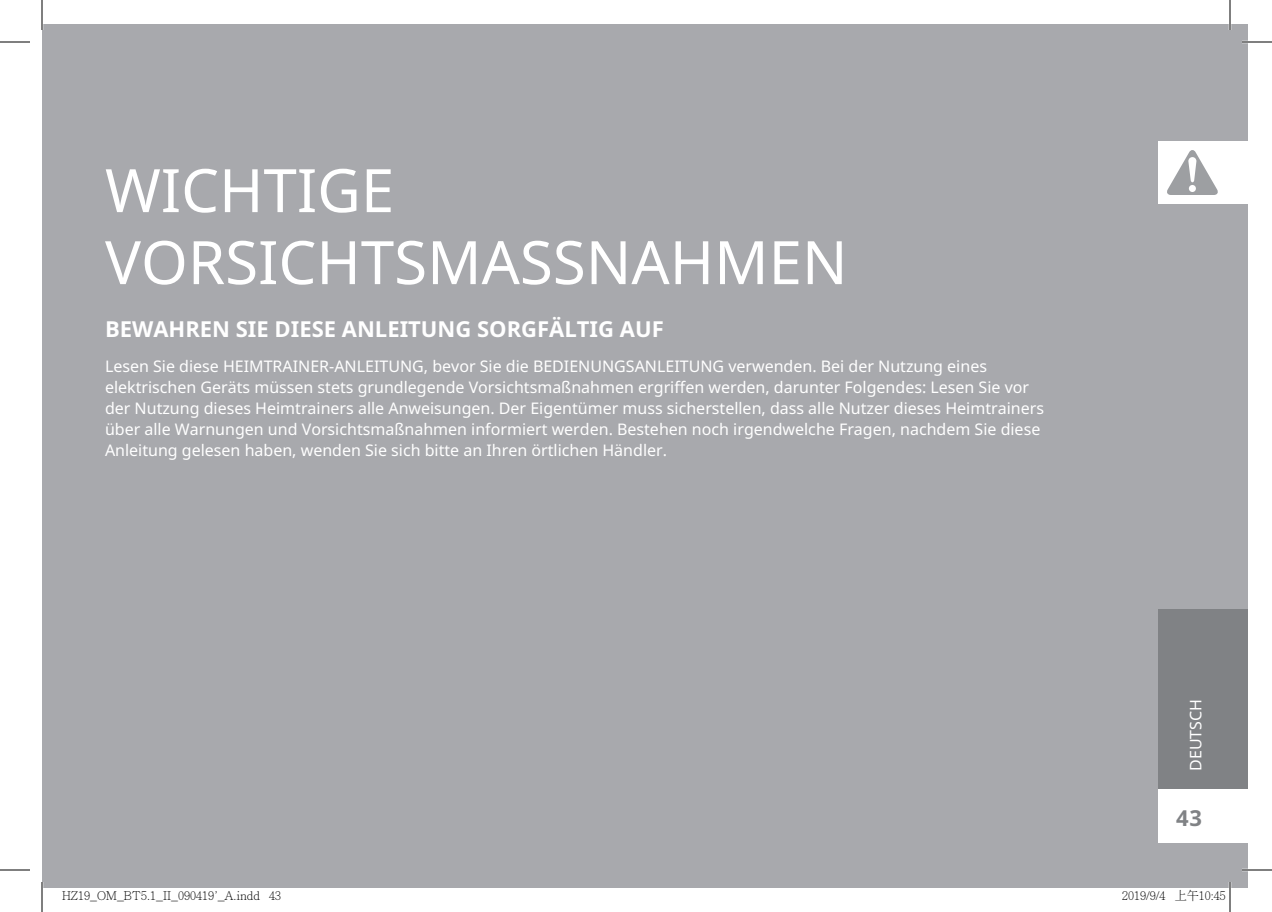
<style>
.page{position:relative;width:1272px;height:912px;background:#fff}
.page>*{position:absolute;margin:0;border:0;box-sizing:border-box;transform-origin:0 0}
.t1{font:60px/72px "Noto Sans";color:#fff}
.t2{font:700 22px "Noto Sans";color:#fff}
.t3{font:700 22px "Noto Sans";color:#808285}
.t4{font:16px/21px "Noto Sans";color:#fff}
.t5{font:300 12px "Adobe Ming Std";color:#000}
</style>
<div class="page">
<div style="left:42px;top:24px;width:1206px;height:864px;background:#a8a9ad"></div>
<div style="left:1158px;top:789px;width:90px;height:54px;background:#fff"></div>
<div style="left:1158px;top:141px;width:90px;height:63px;background:#fff"></div>
<svg style="left:1167px;top:150px;width:51px;height:45px"></svg>
<div style="left:1158px;top:609px;width:90px;height:180px;background:#808285"></div>
<hr style="left:1242px;top:41px;width:30px;height:2px;background:#fff">
<hr style="left:1242px;top:869px;width:30px;height:2px;background:#fff">
<hr style="left:1229px;top:0;width:2px;height:30px;background:#fff">
<hr style="left:1229px;top:882px;width:2px;height:30px;background:#fff">
<hr style="left:0;top:42px;width:30px;height:1px;background:#000">
<hr style="left:1242px;top:42px;width:30px;height:1px;background:#000">
<hr style="left:0;top:870px;width:30px;height:1px;background:#000">
<hr style="left:1242px;top:870px;width:30px;height:1px;background:#000">
<hr style="left:42px;top:0;width:1px;height:30px;background:#000">
<hr style="left:42px;top:882px;width:1px;height:30px;background:#000">
<hr style="left:1230px;top:0;width:1px;height:30px;background:#000">
<hr style="left:1230px;top:882px;width:1px;height:30px;background:#000">
<h1 class="t1" style="left:105px;top:153px;width:744px">WICHTIGE<br>VORSICHTSMASSNAHMEN</h1>
<h2 class="t2" style="left:105px;top:313px;width:560px">BEWAHREN SIE DIESE ANLEITUNG SORGFÄLTIG AUF</h2>
<p class="t4" style="left:105px;top:356px;width:941px">Lesen Sie diese HEIMTRAINER-ANLEITUNG, bevor Sie die BEDIENUNGSANLEITUNG verwenden. Bei der Nutzung eines elektrischen Geräts müssen stets grundlegende Vorsichtsmaßnahmen ergriffen werden, darunter Folgendes: Lesen Sie vor der Nutzung dieses Heimtrainers alle Anweisungen. Der Eigentümer muss sicherstellen, dass alle Nutzer dieses Heimtrainers über alle Warnungen und Vorsichtsmaßnahmen informiert werden. Bestehen noch irgendwelche Fragen, nachdem Sie diese Anleitung gelesen haben, wenden Sie sich bitte an Ihren örtlichen Händler.</p>
<p class="t4" style="left:1185px;top:771px;width:73px;rotate:-90deg">DEUTSCH</p>
<h2 class="t3" style="left:1176px;top:802px;width:27px">43</h2>
<p class="t5" style="left:62px;top:889px;width:221px">HZ19_OM_BT5.1_II_090419'_A.indd 43</p>
<p class="t5" style="left:1122px;top:889px;width:105px">2019/9/4 上午10:45</p>
</div>
